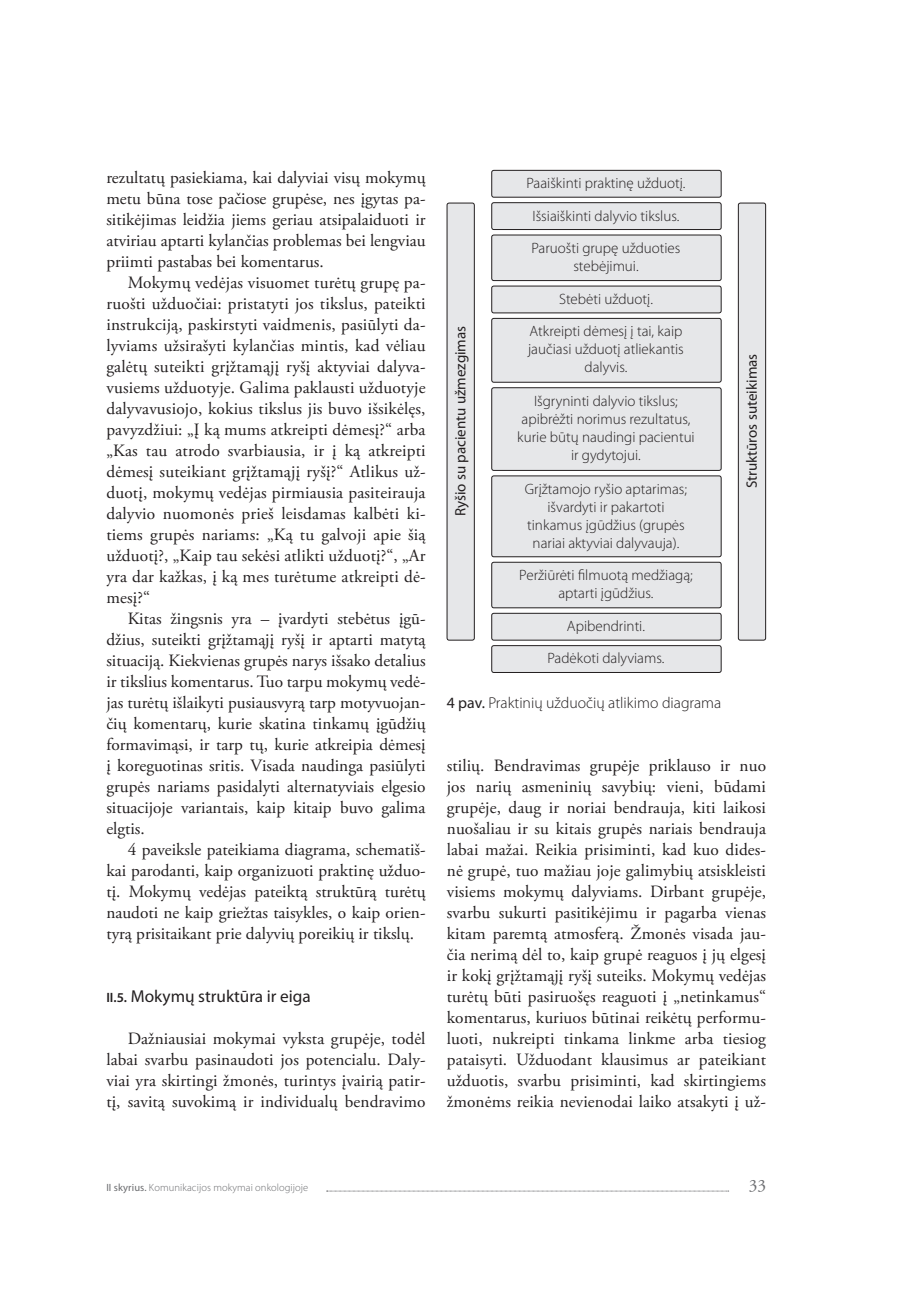
<style>
.page{position:relative;width:915px;height:1306px;background:#fff}
.page>*{position:absolute;margin:0;border:0;box-sizing:border-box;transform-origin:0 0}
.t1{font:17.25px/21px "Adobe Garamond Pro";color:#231f20;text-align:justify}
.t2{font:17.25px "Myriad Pro";color:#231f20}
.t3{font:17.25px "Adobe Garamond Pro";color:#6c6d70}
.t4{font:300 15.75px "Myriad Pro";color:#231f20}
.t5{font:300 15px/18px "Myriad Pro";color:#231f20;text-align:center}
.t6{font:15px "Myriad Pro";color:#231f20}
.t7{font:300 10.5px "Myriad Pro";letter-spacing:.005em;color:#6c6d70}
.s1{font-weight:600;font-size:13.5px}
.s2{font-weight:400}
</style>
<div class="page">
<div style="left:491px;top:170px;width:230px;height:27px;background:#e6e7e9;border-radius:2px"></div>
<div style="left:491px;top:170px;width:230px;height:27px;border:1px solid #231f20;border-radius:2px"></div>
<div style="left:491px;top:203px;width:230px;height:26px;background:#e6e7e9;border-radius:2px"></div>
<div style="left:491px;top:202px;width:230px;height:28px;border:1px solid #231f20;border-radius:2px"></div>
<div style="left:491px;top:613px;width:230px;height:27px;background:#e6e7e9;border-radius:2px"></div>
<div style="left:491px;top:613px;width:230px;height:27px;border:1px solid #231f20;border-radius:2px"></div>
<div style="left:491px;top:645px;width:230px;height:27px;background:#e6e7e9;border-radius:2px"></div>
<div style="left:491px;top:645px;width:230px;height:27px;border:1px solid #231f20;border-radius:2px"></div>
<div style="left:491px;top:286px;width:230px;height:27px;background:#e6e7e9;border-radius:2px"></div>
<div style="left:491px;top:286px;width:230px;height:27px;border:1px solid #231f20;border-radius:2px"></div>
<div style="left:491px;top:235px;width:230px;height:45px;background:#e6e7e9;border-radius:2px"></div>
<div style="left:491px;top:235px;width:230px;height:46px;border:1px solid #231f20;border-radius:2px"></div>
<div style="left:491px;top:562px;width:230px;height:46px;background:#e6e7e9;border-radius:2px"></div>
<div style="left:491px;top:562px;width:230px;height:46px;border:1px solid #231f20;border-radius:2px"></div>
<div style="left:491px;top:318px;width:230px;height:64px;background:#e6e7e9;border-radius:2px"></div>
<div style="left:491px;top:318px;width:230px;height:64px;border:1px solid #231f20;border-radius:2px"></div>
<div style="left:491px;top:388px;width:230px;height:82px;background:#e6e7e9;border-radius:2px"></div>
<div style="left:491px;top:387px;width:230px;height:83px;border:1px solid #231f20;border-radius:2px"></div>
<div style="left:491px;top:476px;width:230px;height:81px;background:#e6e7e9;border-radius:2px"></div>
<div style="left:491px;top:475px;width:230px;height:82px;border:1px solid #231f20;border-radius:2px"></div>
<div style="left:447px;top:203px;width:27px;height:437px;background:#e6e7e9;border-radius:2px"></div>
<div style="left:446px;top:203px;width:28px;height:437px;border:1px solid #231f20;border-radius:2px"></div>
<div style="left:738px;top:203px;width:27px;height:437px;background:#e6e7e9;border-radius:2px"></div>
<div style="left:738px;top:203px;width:27px;height:437px;border:1px solid #231f20;border-radius:2px"></div>
<svg style="left:326px;top:1190px;width:402px;height:1px"></svg>
<p class="t1" style="left:106px;top:167px;width:320px">rezultatų pasiekiama, kai dalyviai visų mokymų metu būna tose pačiose grupėse, nes įgytas pa&shy;sitikėjimas leidžia jiems geriau atsipalaiduoti ir atviriau aptarti kylančias problemas bei lengviau priimti pastabas bei komentarus.</p>
<p class="t1" style="left:106px;top:272px;width:320px;text-indent:21px">Mokymų vedėjas visuomet turėtų grupę pa&shy;ruošti užduočiai: pristatyti jos tikslus, pateikti instrukciją, paskirstyti vaidmenis, pasiūlyti da&shy;lyviams užsirašyti kylančias mintis, kad vėliau galėtų suteikti grįžtamąjį ryšį aktyviai dalyva&shy;vusiems užduotyje. Galima paklausti užduotyje dalyvavusiojo, kokius tikslus jis buvo išsikėlęs, pavyzdžiui: „Į ką mums atkreipti dėmesį?“ arba „Kas tau atrodo svarbiausia, ir į ką atkreipti dėmesį suteikiant grįžtamąjį ryšį?“ Atlikus už&shy;duotį, mokymų vedėjas pirmiausia pasiteirauja dalyvio nuomonės prieš leisdamas kalbėti ki&shy;tiems grupės nariams: „Ką tu galvoji apie šią užduotį?, „Kaip tau sekėsi atlikti užduotį?“, „Ar yra dar kažkas, į ką mes turėtume atkreipti dė&shy;mesį?“</p>
<p class="t1" style="left:106px;top:608px;width:320px;text-indent:21px">Kitas žingsnis yra – įvardyti stebėtus įgū&shy;džius, suteikti grįžtamąjį ryšį ir aptarti matytą situaciją. Kiekvienas grupės narys išsako detalius ir tikslius komentarus. Tuo tarpu mokymų vedė&shy;jas turėtų išlaikyti pusiausvyrą tarp motyvuojan&shy;čių komentarų, kurie skatina tinkamų įgūdžių formavimąsi, ir tarp tų, kurie atkreipia dėmesį į koreguotinas sritis. Visada naudinga pasiūlyti grupės nariams pasidalyti alternatyviais elgesio situacijoje variantais, kaip kitaip buvo galima elgtis.</p>
<p class="t1" style="left:106px;top:839px;width:320px;text-indent:21px">4 paveiksle pateikiama diagrama, schematiš&shy;kai parodanti, kaip organizuoti praktinę užduo&shy;tį. Mokymų vedėjas pateiktą struktūrą turėtų naudoti ne kaip griežtas taisykles, o kaip orien&shy;tyrą prisitaikant prie dalyvių poreikių ir tikslų.</p>
<p class="t2" style="left:106px;top:985px;width:206px"><span class="s1">II.5.</span> Mokymų struktūra ir eiga</p>
<p class="t1" style="left:106px;top:1028px;width:320px;text-indent:21px">Dažniausiai mokymai vyksta grupėje, todėl labai svarbu pasinaudoti jos potencialu. Daly&shy;viai yra skirtingi žmonės, turintys įvairią patir&shy;tį, savitą suvokimą ir individualų bendravimo</p>
<p class="t5" style="left:526px;top:167px;width:160px;line-height:32.2px">Paaiškinti praktinę užduotį.<br>Išsiaiškinti dalyvio tikslus.</p>
<p class="t5" style="left:531px;top:239px;width:150px">Paruošti grupę užduoties stebėjimui.</p>
<p class="t6" style="left:451px;top:516px;width:192px;rotate:-90deg">Ryšio su pacientu užmezgimas</p>
<p class="t5" style="left:559px;top:290px;width:95px">Stebėti užduotį.</p>
<p class="t5" style="left:528px;top:322px;width:157px">Atkreipti dėmesį į tai, kaip jaučiasi užduotį atliekantis dalyvis.</p>
<p class="t5" style="left:517px;top:392px;width:179px">Išgryninti dalyvio tikslus; apibrėžti norimus rezultatus, kurie būtų naudingi pacientui ir gydytojui.</p>
<p class="t5" style="left:524px;top:480px;width:164px">Grįžtamojo ryšio aptarimas; išvardyti ir pakartoti tinkamus įgūdžius (grupės nariai aktyviai dalyvauja).</p>
<p class="t5" style="left:519px;top:566px;width:175px">Peržiūrėti filmuotą medžiagą; aptarti įgūdžius.</p>
<p class="t5" style="left:547px;top:610px;width:118px;line-height:32.2px">Apibendrinti.<br>Padėkoti dalyviams.</p>
<p class="t4" style="left:446px;top:694px;width:276px"><span class="s2">4 pav.</span> Praktinių užduočių atlikimo diagrama</p>
<p class="t6" style="left:742px;top:488px;width:136px;rotate:-90deg">Struktūros suteikimas</p>
<p class="t1" style="left:446px;top:755px;width:320px">stilių. Bendravimas grupėje priklauso ir nuo jos narių asmeninių savybių: vieni, būdami grupėje, daug ir noriai bendrauja, kiti laikosi nuošaliau ir su kitais grupės nariais bendrauja labai mažai. Reikia prisiminti, kad kuo dides&shy;nė grupė, tuo mažiau joje galimybių atsiskleisti visiems mokymų dalyviams. Dirbant grupėje, svarbu sukurti pasitikėjimu ir pagarba vienas kitam paremtą atmosferą. Žmonės visada jau&shy;čia nerimą dėl to, kaip grupė reaguos į jų elgesį ir kokį grįžtamąjį ryšį suteiks. Mokymų vedėjas turėtų būti pasiruošęs reaguoti į „netinkamus“ komentarus, kuriuos būtinai reikėtų performu&shy;luoti, nukreipti tinkama linkme arba tiesiog pataisyti. Užduodant klausimus ar pateikiant užduotis, svarbu prisiminti, kad skirtingiems žmonėms reikia nevienodai laiko atsakyti į už-</p>
<p class="t7" style="left:106px;top:1182px;width:203px"><span class="s2">II skyrius.</span> Komunikacijos mokymai onkologijoje</p>
<p class="t3" style="left:748px;top:1175px;width:19px">33</p>
</div>
